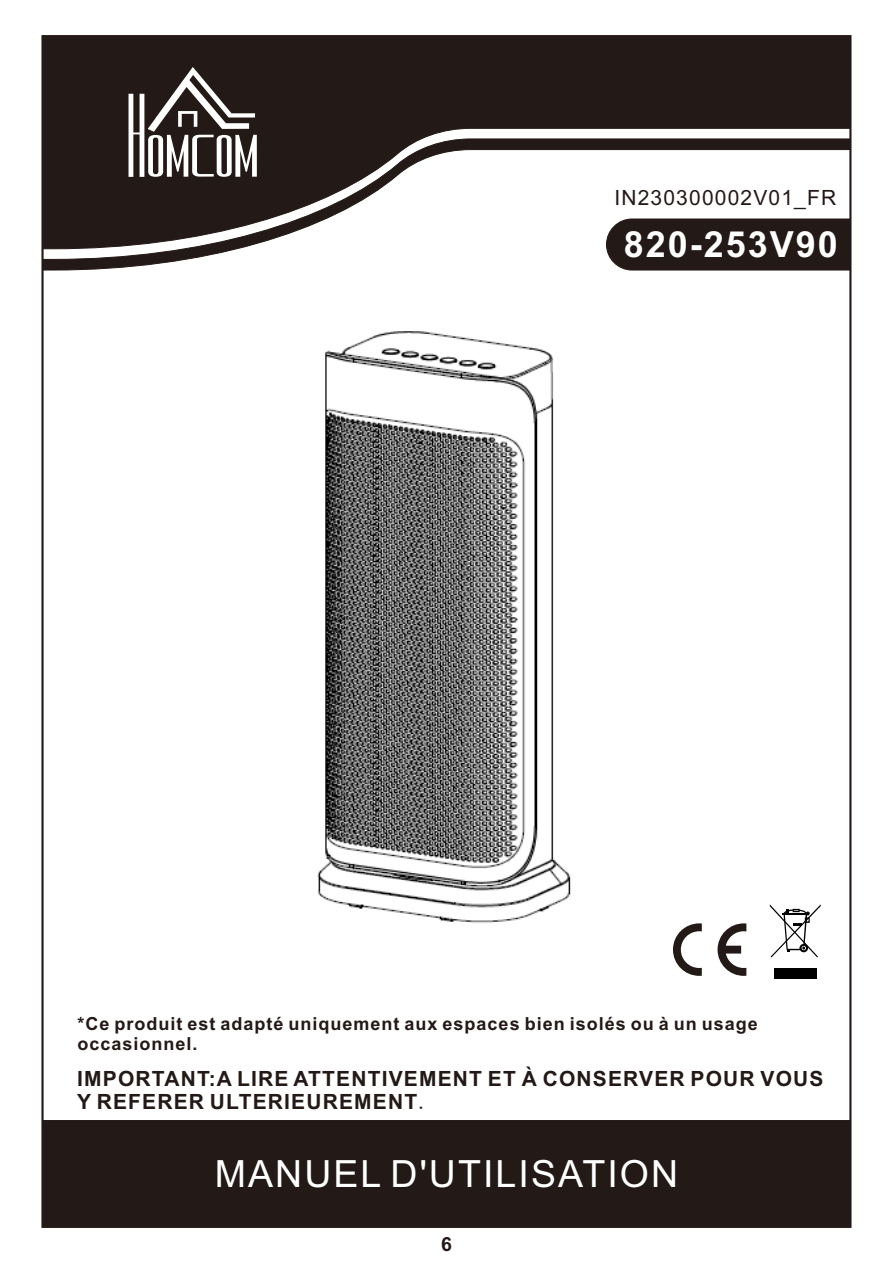
<style>
.page{position:relative;width:893px;height:1263px;background:#fff}
.page>*{position:absolute;margin:0;border:0;box-sizing:border-box;transform-origin:0 0}
.t1{font:37.5px "Arial";letter-spacing:.055em;color:#fff}
.t2{font:700 36px "Arial";letter-spacing:.055em;color:#fff}
.t3{font:700 21px/23.4px "Arial";letter-spacing:.055em;color:#231916}
.t4{font:21px "Arial";letter-spacing:.055em;color:#231916}
.t5{font:700 19.5px "Arial";color:#231916}
.t6{font:700 18px/20.1px "Arial";letter-spacing:.055em;color:#231916}
.s1{font-family:"Sim Sun";font-weight:400}
</style>
<div class="page">
<div style="left:44px;top:38px;width:804px;height:100px;background:#231916"></div>
<svg style="left:44px;top:138px;width:804px;height:133px"></svg>
<svg style="left:129px;top:67px;width:128px;height:110px"></svg>
<img style="left:317px;top:331px;width:254px;height:592px">
<div style="left:606px;top:218px;width:242px;height:53px;background:#231916"></div>
<svg style="left:673px;top:923px;width:73px;height:53px"></svg>
<div style="left:774px;top:968px;width:42px;height:11px;background:#000"></div>
<svg style="left:770px;top:904px;width:51px;height:53px"></svg>
<div style="left:42px;top:1120px;width:809px;height:108px;background:#231916"></div>
<p class="t4" style="left:614px;top:190px;width:223px">IN230300002V01_FR</p>
<h2 class="t2" style="left:624px;top:231px;width:216px">820-253V90</h2>
<p class="t6" style="left:78px;top:1015px;width:682px">*Ce produit est adapté uniquement aux espaces bien isolés ou à un usage occasionnel.</p>
<p class="t3" style="left:77px;top:1068px;width:748px">IMPORTANT:A LIRE ATTENTIVEMENT ET À CONSERVER POUR VOUS<br>Y REFERER ULTERIEUREMENT<span class="s1">.</span></p>
<h1 class="t1" style="left:215px;top:1160px;width:465px">MANUEL D'UTILISATION</h1>
<p class="t5" style="left:441px;top:1237px;width:12px">6</p>
</div>
